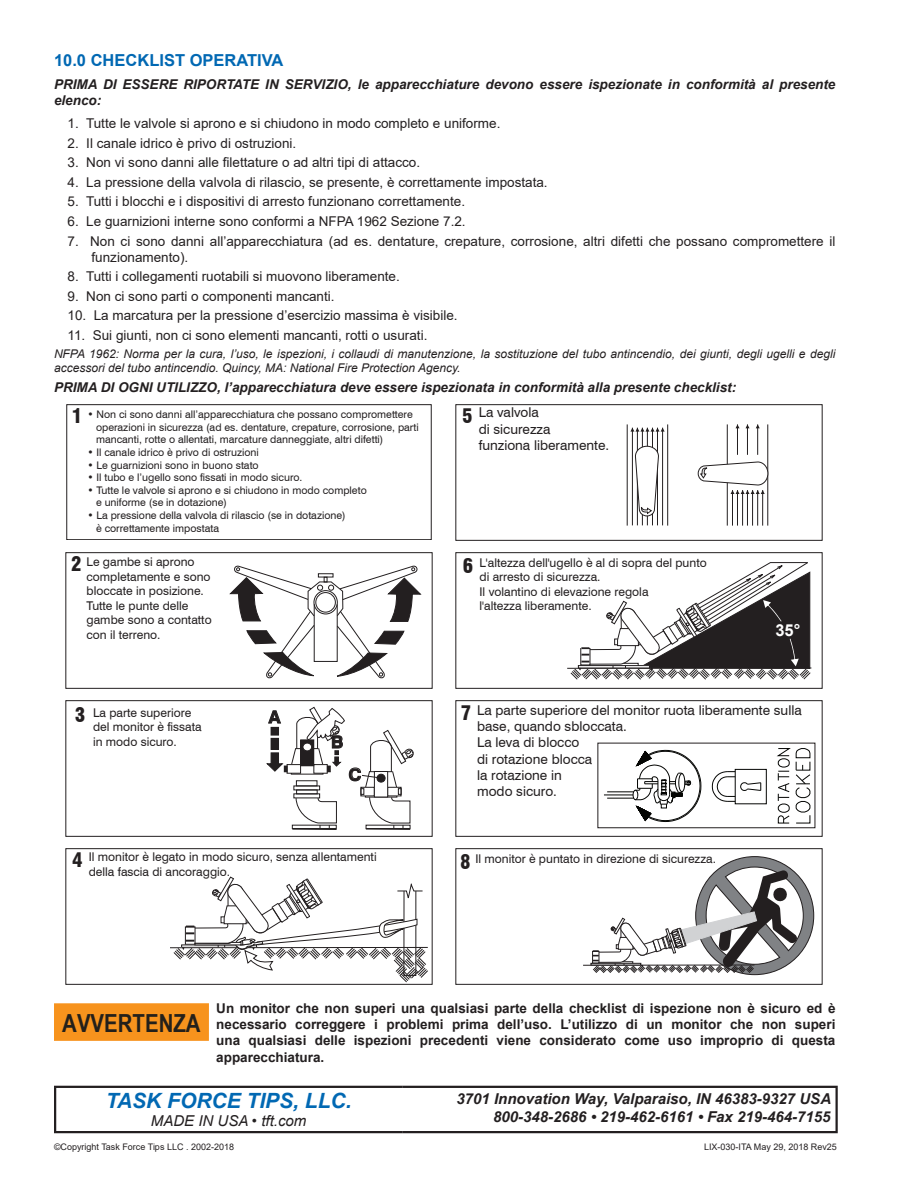
<style>
.page{position:relative;width:918px;height:1188px;background:#fff}
.page>*{position:absolute;margin:0;border:0;box-sizing:border-box;transform-origin:0 0}
.t1{font:700 24.9px "Arial Narrow";color:#23201b}
.Task_Force_Tips__Inc{font:italic 700 21px "Arial";color:#0168b3}
.t2{font:700 17.1px "Swiss 721 BT";color:#231f20}
.Section_Numbers{font:700 16.5px "Arial";color:#0168b3}
.t3{font:700 16.5px "Arial";color:#fff}
.Address{font:italic 700 15px "Arial";color:#231f20}
.Made_In_USA{font:italic 15px "Arial";color:#231f20}
.Section_Body{font:13.5px/16.2px "Arial";color:#231f20}
.Warning_Text{font:700 13.5px/16.2px "Arial";color:#231f20;text-align:justify}
.t4{font:13.5px/16.4px "Swiss 721 BT";color:#231f20}
.Warning_Text-2{font:italic 700 13.5px/16.2px "Arial";color:#231f20}
.Section_Body-2{font:italic 700 13.5px "Arial";color:#231f20}
.t5{font:12px/14.4px "Swiss 721 BT";color:#231f20}
.Section_Body-3{font:italic 12px/14.4px "Arial";color:#231f20}
.t6{font:10.5px/12.6px "Swiss 721 BT";color:#231f20}
.t7{font:9px "Arial";color:#231f20}
.s1{font-weight:900;font-stretch:condensed;font-size:19.5px}
.s2{font-weight:900;font-stretch:condensed;font-size:19.65px}
</style>
<div class="page">
<hr style="left:54px;top:1086px;width:348px;height:2px;background:#231f20">
<hr style="left:54px;top:1088px;width:2px;height:43px;background:#231f20">
<hr style="left:402px;top:1086px;width:436px;height:2px;background:#231f20">
<hr style="left:836px;top:1088px;width:2px;height:43px;background:#231f20">
<hr style="left:54px;top:1131px;width:348px;height:2px;background:#231f20">
<hr style="left:402px;top:1131px;width:436px;height:2px;background:#231f20">
<div style="left:67px;top:405px;width:364px;height:135px;border:1px solid #231f20"></div>
<hr style="left:727px;top:424px;width:1px;height:102px;background:#231f20">
<hr style="left:768px;top:424px;width:1px;height:102px;background:#231f20">
<hr style="left:737px;top:490px;width:1px;height:36px;background:#231f20">
<hr style="left:747px;top:490px;width:1px;height:36px;background:#231f20">
<hr style="left:757px;top:490px;width:1px;height:36px;background:#231f20">
<hr style="left:732px;top:490px;width:1px;height:36px;background:#231f20">
<hr style="left:742px;top:490px;width:1px;height:36px;background:#231f20">
<hr style="left:752px;top:490px;width:1px;height:36px;background:#231f20">
<hr style="left:762px;top:490px;width:1px;height:36px;background:#231f20">
<svg style="left:698px;top:462px;width:70px;height:32px"></svg>
<hr style="left:747px;top:424px;width:1px;height:31px;background:#231f20">
<hr style="left:757px;top:424px;width:1px;height:31px;background:#231f20">
<hr style="left:737px;top:424px;width:1px;height:31px;background:#231f20">
<hr style="left:627px;top:424px;width:1px;height:102px;background:#231f20">
<hr style="left:667px;top:424px;width:1px;height:102px;background:#231f20">
<hr style="left:637px;top:428px;width:1px;height:97px;background:#231f20">
<hr style="left:647px;top:428px;width:1px;height:97px;background:#231f20">
<hr style="left:657px;top:428px;width:1px;height:97px;background:#231f20">
<hr style="left:632px;top:428px;width:1px;height:97px;background:#231f20">
<hr style="left:642px;top:428px;width:1px;height:97px;background:#231f20">
<hr style="left:652px;top:428px;width:1px;height:97px;background:#231f20">
<hr style="left:662px;top:428px;width:1px;height:97px;background:#231f20">
<svg style="left:630px;top:428px;width:35px;height:4px"></svg>
<svg style="left:635px;top:446px;width:24px;height:70px"></svg>
<div style="left:456px;top:405px;width:366px;height:136px;border:1px solid #231f20"></div>
<svg style="left:230px;top:565px;width:191px;height:114px"></svg>
<div style="left:66px;top:553px;width:366px;height:136px;border:1px solid #231f20"></div>
<div style="left:456px;top:553px;width:366px;height:136px;border:1px solid #231f20"></div>
<hr style="left:567px;top:668px;width:244px;height:1px;background:#231f20">
<svg style="left:570px;top:562px;width:241px;height:118px"></svg>
<div style="left:66px;top:701px;width:366px;height:136px;border:1px solid #231f20"></div>
<hr style="left:366px;top:829px;width:44px;height:1px;background:#231f20">
<hr style="left:292px;top:829px;width:45px;height:1px;background:#231f20">
<div style="left:735px;top:769px;width:32px;height:35px;border:1px solid #040503"></div>
<svg style="left:776px;top:748px;width:35px;height:76px"></svg>
<svg style="left:712px;top:771px;width:50px;height:31px"></svg>
<div style="left:598px;top:743px;width:217px;height:85px;border:1px solid #231f20"></div>
<svg style="left:604px;top:750px;width:98px;height:72px"></svg>
<div style="left:456px;top:701px;width:366px;height:136px;border:1px solid #231f20"></div>
<div style="left:66px;top:849px;width:366px;height:136px;border:1px solid #231f20"></div>
<hr style="left:170px;top:947px;width:258px;height:1px;background:#231f20">
<svg style="left:173px;top:876px;width:255px;height:107px"></svg>
<div style="left:456px;top:849px;width:366px;height:136px;border:1px solid #231f20"></div>
<hr style="left:583px;top:965px;width:171px;height:1px;background:#231f20">
<div style="left:591px;top:963px;width:50px;height:2px;border:1px solid #231f20"></div>
<div style="left:592px;top:951px;width:7px;height:12px;border:1px solid #231f20"></div>
<svg style="left:593px;top:856px;width:221px;height:119px"></svg>
<div style="left:54px;top:1003px;width:155px;height:38px;background:#f7931d"></div>
<svg style="left:266px;top:707px;width:148px;height:122px"></svg>
<p class="Section_Numbers" style="left:54px;top:49px;width:231px">10.0 CHECKLIST OPERATIVA</p>
<p class="Warning_Text-2" style="left:54px;top:76px;width:783px">PRIMA DI ESSERE RIPORTATE IN SERVIZIO, le apparecchiature devono essere ispezionate in conformità al presente elenco:</p>
<p class="Section_Body" style="left:68px;top:115px;width:434px">1. Tutte le valvole si aprono e si chiudono in modo completo e uniforme.</p>
<p class="Section_Body" style="left:68px;top:135px;width:230px">2. Il canale idrico è privo di ostruzioni.</p>
<p class="Section_Body" style="left:68px;top:154px;width:354px">3. Non vi sono danni alle filettature o ad altri tipi di attacco.</p>
<p class="Section_Body" style="left:68px;top:174px;width:482px">4. La pressione della valvola di rilascio, se presente, è correttamente impostata.</p>
<p class="Section_Body" style="left:68px;top:193px;width:399px">5. Tutti i blocchi e i dispositivi di arresto funzionano correttamente.</p>
<p class="Section_Body" style="left:68px;top:213px;width:400px">6. Le guarnizioni interne sono conformi a NFPA 1962 Sezione 7.2.</p>
<p class="Section_Body" style="left:92px;top:233px;width:745px;text-indent:-24px">7. Non ci sono danni all’apparecchiatura (ad es. dentature, crepature, corrosione, altri difetti che possano compromettere il funzionamento).</p>
<p class="Section_Body" style="left:68px;top:268px;width:334px">8. Tutti i collegamenti ruotabili si muovono liberamente.</p>
<p class="Section_Body" style="left:68px;top:288px;width:269px">9. Non ci sono parti o componenti mancanti.</p>
<p class="Section_Body" style="left:68px;top:308px;width:392px">10. La marcatura per la pressione d’esercizio massima è visibile.</p>
<p class="Section_Body" style="left:68px;top:327px;width:361px">11. Sui giunti, non ci sono elementi mancanti, rotti o usurati.</p>
<p class="Section_Body-3" style="left:54px;top:347px;width:783px">NFPA 1962: Norma per la cura, l’uso, le ispezioni, i collaudi di manutenzione, la sostituzione del tubo antincendio, dei giunti, degli ugelli e degli accessori del tubo antincendio. Quincy, MA: National Fire Protection Agency.</p>
<p class="Section_Body-2" style="left:54px;top:378px;width:684px">PRIMA DI OGNI UTILIZZO, l’apparecchiatura deve essere ispezionata in conformità alla presente checklist:</p>
<p class="t6" style="left:96px;top:408px;width:324px;text-indent:-24px"><span class="s1">1</span> • Non ci sono danni all’apparecchiatura che possano compromettere operazioni in sicurezza (ad es. dentature, crepature, corrosione, parti mancanti, rotte o allentati, marcature danneggiate, altri difetti)</p>
<p class="t6" style="left:87px;top:446px;width:173px">• Il canale idrico è privo di ostruzioni</p>
<p class="t6" style="left:87px;top:459px;width:173px">• Le guarnizioni sono in buono stato</p>
<p class="t6" style="left:87px;top:471px;width:217px">• Il tubo e l’ugello sono fissati in modo sicuro.</p>
<p class="t6" style="left:96px;top:484px;width:272px;text-indent:-9px">• Tutte le valvole si aprono e si chiudono in modo completo e uniforme (se in dotazione)</p>
<p class="t6" style="left:96px;top:509px;width:251px;text-indent:-9px">• La pressione della valvola di rilascio (se in dotazione) è correttamente impostata</p>
<p class="t4" style="left:479px;top:404px;width:132px;text-indent:-16px"><span class="s2">5</span> La valvola<br>di sicurezza<br>funziona liberamente.</p>
<p class="t5" style="left:87px;top:555px;width:127px;text-indent:-16px"><span class="s2">2</span> Le gambe si aprono completamente e sono bloccate in posizione.<br>Tutte le punte delle gambe sono a contatto con il terreno.</p>
<p class="t5" style="left:480px;top:555px;width:229px;text-indent:-17px"><span class="s2">6</span> L'altezza dell'ugello è al di sopra del punto di arresto di sicurezza.<br>Il volantino di elevazione regola<br>l'altezza liberamente.</p>
<p class="t3" style="left:775px;top:619px;width:26px">35°</p>
<p class="t5" style="left:93px;top:705px;width:110px;text-indent:-18px"><span class="s2">3</span> La parte superiore del monitor è fissata in modo sicuro.</p>
<p class="t2" style="left:331px;top:732px;width:14px">B</p>
<p class="t2" style="left:349px;top:764px;width:14px">C</p>
<p class="t4" style="left:477px;top:702px;width:326px;text-indent:-16px"><span class="s2">7</span> La parte superiore del monitor ruota liberamente sulla base, quando sbloccata.<br>La leva di blocco<br>di rotazione blocca<br>la rotazione in<br>modo sicuro.</p>
<p class="t5" style="left:89px;top:850px;width:289px;text-indent:-16px"><span class="s2">4</span> Il monitor è legato in modo sicuro, senza allentamenti della fascia di ancoraggio.</p>
<p class="t5" style="left:460px;top:852px;width:258px"><span class="s2">8</span> Il monitor è puntato in direzione di sicurezza.</p>
<p class="t1" style="left:62px;top:1004px;width:140px">AVVERTENZA</p>
<p class="Warning_Text" style="left:216px;top:1000px;width:621px">Un monitor che non superi una qualsiasi parte della checklist di ispezione non è sicuro ed è necessario correggere i problemi prima dell’uso. L’utilizzo di un monitor che non superi una qualsiasi delle ispezioni precedenti viene considerato come uso improprio di questa apparecchiatura.</p>
<p class="Task_Force_Tips__Inc" style="left:106px;top:1087px;width:247px">TASK FORCE TIPS, LLC.</p>
<p class="Made_In_USA" style="left:151px;top:1111px;width:157px">MADE IN USA • tft.com</p>
<p class="Address" style="left:457px;top:1088px;width:376px">3701 Innovation Way, Valparaiso, IN 46383-9327 USA</p>
<p class="Address" style="left:493px;top:1106px;width:339px">800-348-2686 • 219-462-6161 • Fax 219-464-7155</p>
<p class="t7" style="left:54px;top:1140px;width:182px">©Copyright Task Force Tips LLC . 2002-2018</p>
<p class="t7" style="left:704px;top:1140px;width:134px">LIX-030-ITA May 29, 2018 Rev25</p>
</div>
